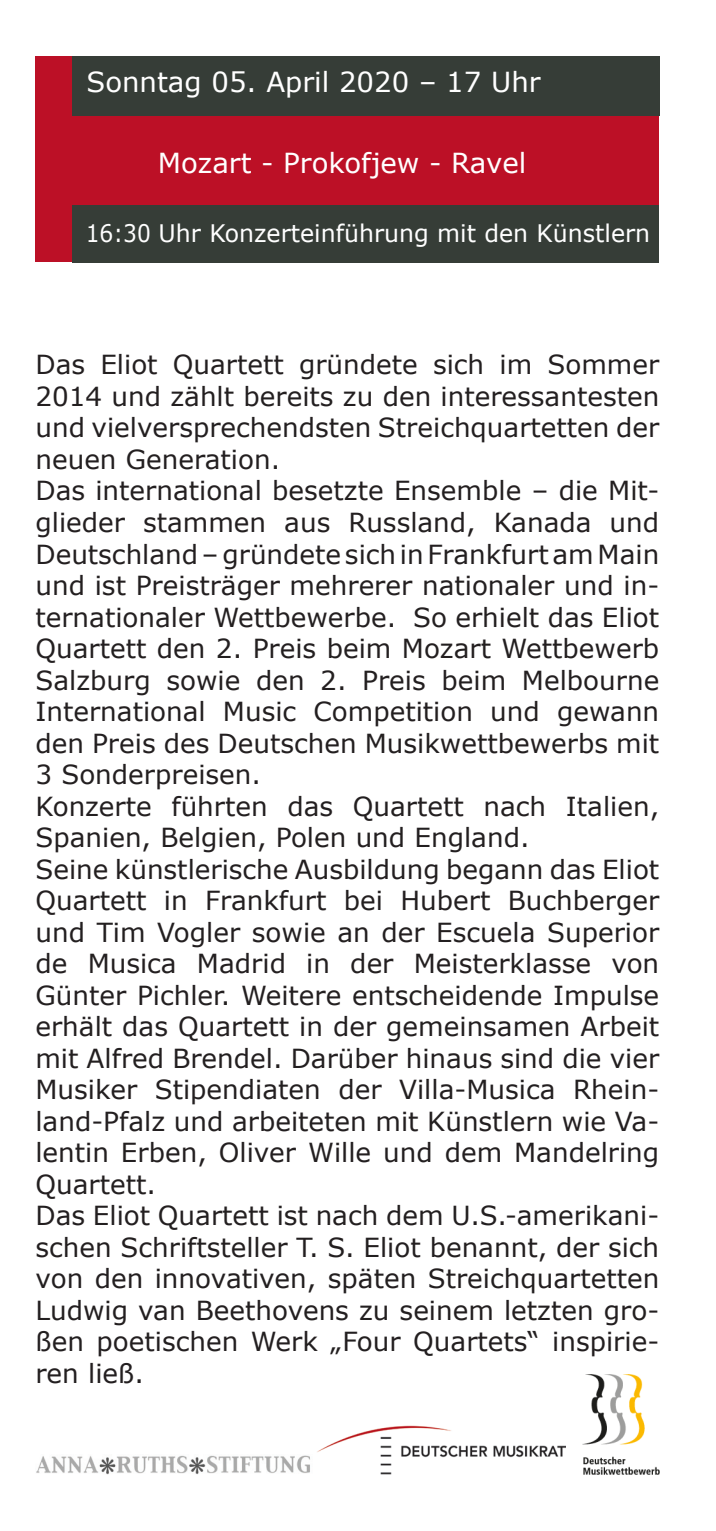
<style>
.page{position:relative;width:716px;height:1531px;background:#fff}
.page>*{position:absolute;margin:0;border:0;box-sizing:border-box;transform-origin:0 0}
.t1{font:27.5px "Verdana";color:#fff}
.t2{font:26.25px/31.5px "Verdana";color:#231f20}
.t3{font:24.25px "Verdana";color:#fff;scale:.9 1}
</style>
<div class="page">
<div style="left:35px;top:57px;width:624px;height:205px;background:#bc1026"></div>
<div style="left:72px;top:57px;width:587px;height:59px;background:#363d37"></div>
<div style="left:72px;top:205px;width:587px;height:57px;background:#363d37"></div>
<img style="left:36px;top:1455px;width:274px;height:19px">
<img style="left:582px;top:1374px;width:77px;height:100px">
<img style="left:317px;top:1425px;width:249px;height:49px">
<p class="t1" style="left:86px;top:63px;width:455px">Sonntag 05. April 2020 – 17 Uhr</p>
<p class="t1" style="left:158px;top:144px;width:370px">Mozart - Prokofjew - Ravel</p>
<p class="t3" style="left:86px;top:217px;width:628px">16:30 Uhr Konzerteinführung mit den Künstlern</p>
<p class="t2" style="left:35px;top:349px;width:625px">Das Eliot Quartett gründete sich im Sommer 2014 und zählt bereits zu den interessantesten und vielversprechendsten Streichquartetten der neuen Generation.<br>Das international besetzte Ensemble – die Mit&shy;glieder stammen aus Russland, Kanada und Deutschland – gründete sich in Frankfurt am Main und ist Preisträger mehrerer nationaler und in&shy;ternationaler Wettbewerbe. So erhielt das Eliot Quartett den 2. Preis beim Mozart Wettbewerb Salzburg sowie den 2. Preis beim Melbourne International Music Competition und gewann den Preis des Deutschen Musikwettbewerbs mit 3 Sonderpreisen.</p>
<p class="t2" style="left:35px;top:790px;width:625px">Konzerte führten das Quartett nach Italien,<br>Spanien, Belgien, Polen und England.</p>
<p class="t2" style="left:35px;top:853px;width:625px;text-align:justify">Seine künstlerische Ausbildung begann das Eliot Quartett in Frankfurt bei Hubert Buchberger und Tim Vogler sowie an der Escuela Superior de Musica Madrid in der Meisterklasse von Günter Pichler. Weitere entscheidende Impulse erhält das Quartett in der gemeinsamen Arbeit mit Alfred Brendel. Darüber hinaus sind die vier Musiker Stipendiaten der Villa-Musica Rhein&shy;land-Pfalz und arbeiteten mit Künstlern wie Va&shy;lentin Erben, Oliver Wille und dem Mandelring Quartett.</p>
<p class="t2" style="left:35px;top:1199px;width:625px;text-align:justify">Das Eliot Quartett ist nach dem U.S.-amerikani&shy;schen Schriftsteller T. S. Eliot benannt, der sich von den innovativen, späten Streichquartetten Ludwig van Beethovens zu seinem letzten gro&shy;ßen poetischen Werk „Four Quartets“ inspirie&shy;ren ließ.</p>
</div>
